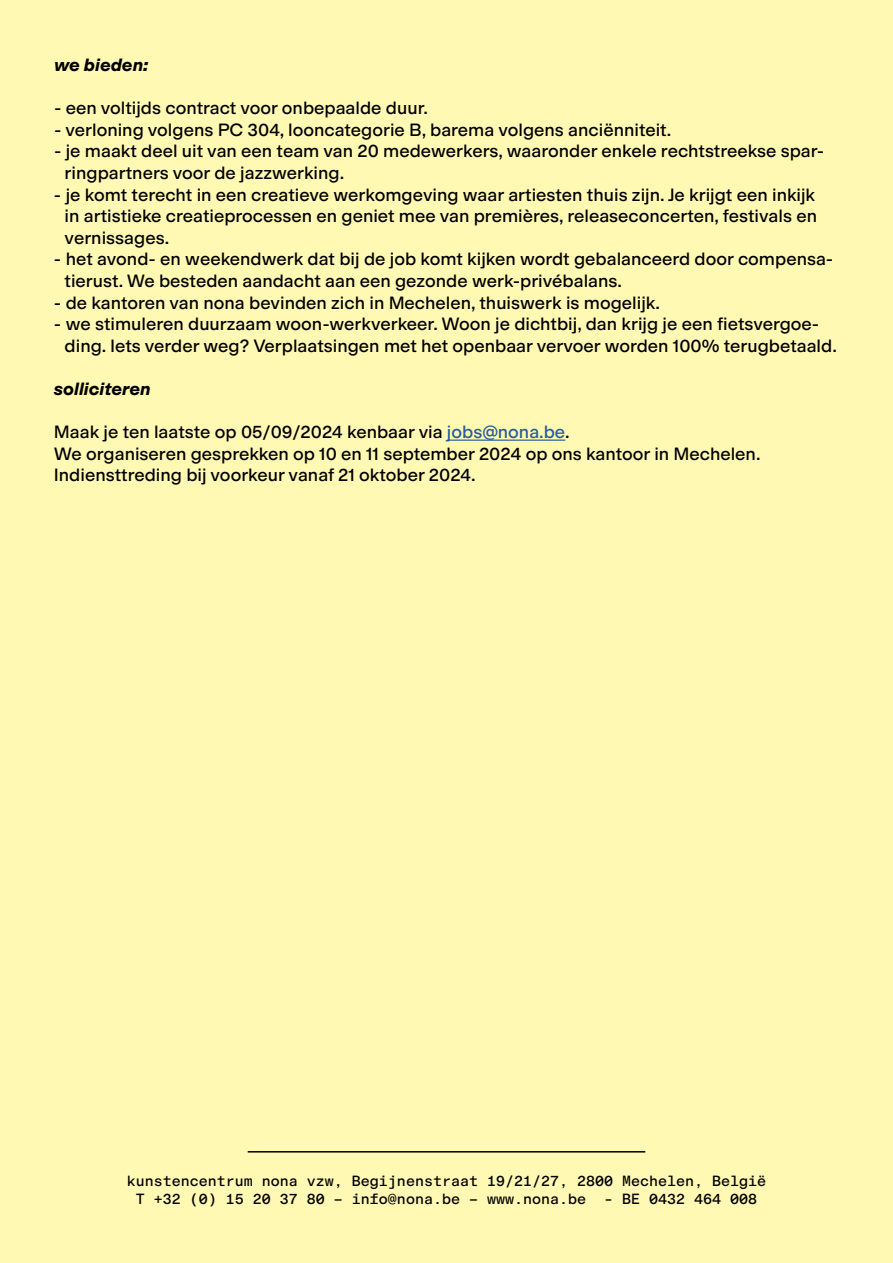
<style>
.page{position:relative;width:893px;height:1263px;background:#fff9b3}
.page>*{position:absolute;margin:0;border:0;box-sizing:border-box;transform-origin:0 0}
.t1{font:18px/21.6px "Modern Gothic";color:#000}
.t2{font:italic 700 18px "Modern Gothic";color:#000}
.t3{font:15px/18px "Modern Gothic Mono";color:#000;text-align:center}
.s1{color:#275b9b}
</style>
<div class="page">
<hr style="left:447px;top:440px;width:118px;height:1px;background:#275b9b">
<hr style="left:248px;top:1151px;width:397px;height:1px;background:#000">
<p class="t2" style="left:54px;top:54px;width:96px">we bieden:</p>
<p class="t1" style="left:54px;top:97px;width:375px">- een voltijds contract voor onbepaalde duur.</p>
<p class="t1" style="left:54px;top:119px;width:619px">- verloning volgens PC 304, looncategorie B, barema volgens anciënniteit.</p>
<p class="t1" style="left:65px;top:141px;width:761px;text-indent:-11px">- je maakt deel uit van een team van 20 medewerkers, waaronder enkele rechtstreekse spar&shy;ringpartners voor de jazzwerking.</p>
<p class="t1" style="left:65px;top:184px;width:754px;text-align:justify;text-indent:-11px">- je komt terecht in een creatieve werkomgeving waar artiesten thuis zijn. Je krijgt een inkijk in artistieke creatieprocessen en geniet mee van premières, releaseconcerten, festivals en vernissages.</p>
<p class="t1" style="left:65px;top:249px;width:770px;text-indent:-11px">- het avond- en weekendwerk dat bij de job komt kijken wordt gebalanceerd door compensa&shy;tierust. We besteden aandacht aan een gezonde werk-privébalans.</p>
<p class="t1" style="left:54px;top:292px;width:607px">- de kantoren van nona bevinden zich in Mechelen, thuiswerk is mogelijk.</p>
<p class="t1" style="left:65px;top:313px;width:774px;text-indent:-11px">- we stimuleren duurzaam woon-werkverkeer. Woon je dichtbij, dan krijg je een fietsvergoe&shy;ding. Iets verder weg? Verplaatsingen met het openbaar vervoer worden 100% terugbetaald.</p>
<p class="t2" style="left:54px;top:378px;width:98px">solliciteren</p>
<p class="t1" style="left:54px;top:421px;width:708px">Maak je ten laatste op 05/09/2024 kenbaar via <span class="s1">jobs@nona.be</span>.<br>We organiseren gesprekken op 10 en 11 september 2024 op ons kantoor in Mechelen.<br>Indiensttreding bij voorkeur vanaf 21 oktober 2024.</p>
<p class="t3" style="left:127px;top:1171px;width:640px">kunstencentrum nona vzw, Begijnenstraat 19/21/27, 2800 Mechelen, België<br>T +32 (0) 15 20 37 80 – info@nona.be – www.nona.be - BE 0432 464 008</p>
</div>
